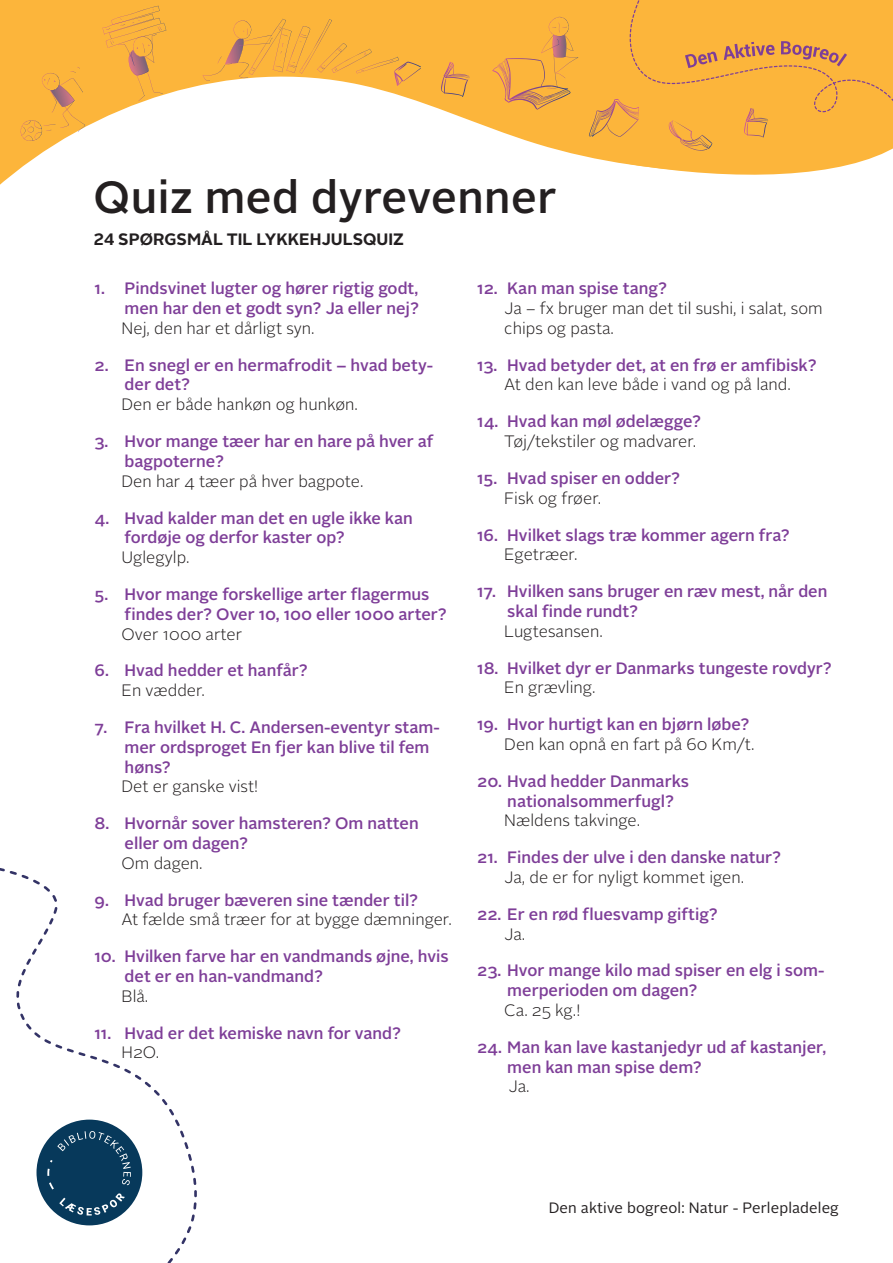
<style>
.page{position:relative;width:893px;height:1263px;background:#fff}
.page>*{position:absolute;margin:0;border:0;box-sizing:border-box;transform-origin:0 0}
.t1{font:500 45px "Alright Sans";letter-spacing:.01em;color:#231f20}
.Underoverskrift{font:500 16.5px/19.8px "Alright Sans";color:#7e3e98}
.Brødtekst{font:300 16.5px/19.8px "Alright Sans";color:#231f20}
.Brødtekst-2{font:700 16.5px "Alright Sans";color:#231f20}
.t2{font:15px "Alright Sans";letter-spacing:.01em;color:#231f20}
</style>
<div class="page">
<svg style="left:16px;top:918px;width:181px;height:345px"></svg>
<svg style="left:0;top:0;width:589px;height:185px"></svg>
<svg style="left:103px;top:6px;width:63px;height:95px;background:#f4ae43"></svg>
<svg style="left:441px;top:62px;width:28px;height:35px"></svg>
<svg style="left:492px;top:17px;width:86px;height:93px;background:#f1ab42"></svg>
<svg style="left:20px;top:67px;width:65px;height:74px;background:#f4b147"></svg>
<svg style="left:203px;top:19px;width:218px;height:67px;background:#f7b64c"></svg>
<svg style="left:641px;top:166px;width:202px;height:9px;fill:#fcb53b"></svg>
<svg style="left:589px;top:0;width:304px;height:166px;background:#f7b140"></svg>
<p class="t1" style="left:94px;top:166px;width:465px">Quiz med dyrevenner</p>
<p class="Brødtekst-2" style="left:94px;top:228px;width:312px">24 SPØRGSMÅL TIL LYKKEHJULSQUIZ</p>
<h2 class="Underoverskrift" style="left:95px;top:279px;width:326px;text-align:right">1. Pindsvinet lugter og hører rigtig godt, men har den et godt syn? Ja eller nej?</h2>
<p class="Brødtekst" style="left:122px;top:318px;width:195px">Nej, den har et dårligt syn.</p>
<h2 class="Underoverskrift" style="left:125px;top:355px;width:310px;text-indent:-30px">2. En snegl er en hermafrodit – hvad bety&shy;der det?</h2>
<p class="Brødtekst" style="left:122px;top:395px;width:238px">Den er både hankøn og hunkøn.</p>
<h2 class="Underoverskrift" style="left:125px;top:432px;width:310px;text-indent:-30px">3. Hvor mange tæer har en hare på hver af bagpoterne?</h2>
<p class="Brødtekst" style="left:122px;top:471px;width:244px">Den har 4 tæer på hver bagpote.</p>
<h2 class="Underoverskrift" style="left:125px;top:508px;width:290px;text-indent:-30px">4. Hvad kalder man det en ugle ikke kan fordøje og derfor kaster op?</h2>
<p class="Brødtekst" style="left:122px;top:548px;width:70px">Uglegylp.</p>
<h2 class="Underoverskrift" style="left:125px;top:584px;width:324px;text-indent:-30px">5. Hvor mange forskellige arter flagermus findes der? Over 10, 100 eller 1000 arter?</h2>
<p class="Brødtekst" style="left:122px;top:624px;width:122px">Over 1000 arter</p>
<h2 class="Underoverskrift" style="left:95px;top:661px;width:215px">6. Hvad hedder et hanfår?</h2>
<p class="Brødtekst" style="left:122px;top:681px;width:85px">En vædder.</p>
<h2 class="Underoverskrift" style="left:125px;top:717px;width:317px;text-indent:-30px">7. Fra hvilket H. C. Andersen-eventyr stam&shy;mer ordsproget En fjer kan blive til fem høns?</h2>
<p class="Brødtekst" style="left:122px;top:777px;width:138px">Det er ganske vist!</p>
<h2 class="Underoverskrift" style="left:125px;top:814px;width:296px;text-indent:-30px">8. Hvornår sover hamsteren? Om natten eller om dagen?</h2>
<p class="Brødtekst" style="left:122px;top:853px;width:83px">Om dagen.</p>
<h2 class="Underoverskrift" style="left:95px;top:890px;width:325px">9. Hvad bruger bæveren sine tænder til?</h2>
<p class="Brødtekst" style="left:122px;top:910px;width:332px">At fælde små træer for at bygge dæmninger.</p>
<h2 class="Underoverskrift" style="left:125px;top:947px;width:325px;text-indent:-30px">10. Hvilken farve har en vandmands øjne, hvis det er en han-vandmand?</h2>
<p class="Brødtekst" style="left:122px;top:986px;width:28px">Blå.</p>
<h2 class="Underoverskrift" style="left:95px;top:1023px;width:308px">11. Hvad er det kemiske navn for vand?</h2>
<p class="Brødtekst" style="left:122px;top:1043px;width:39px">H2O.</p>
<h2 class="Underoverskrift" style="left:477px;top:279px;width:191px">12. Kan man spise tang?</h2>
<p class="Brødtekst" style="left:504px;top:299px;width:320px">Ja – fx bruger man det til sushi, i salat, som chips og pasta.</p>
<h2 class="Underoverskrift" style="left:477px;top:355px;width:341px">13. Hvad betyder det, at en frø er amfibisk?</h2>
<p class="Brødtekst" style="left:504px;top:375px;width:288px">At den kan leve både i vand og på land.</p>
<h2 class="Underoverskrift" style="left:477px;top:412px;width:225px">14. Hvad kan møl ødelægge?</h2>
<p class="Brødtekst" style="left:504px;top:432px;width:193px">Tøj/tekstiler og madvarer.</p>
<h2 class="Underoverskrift" style="left:477px;top:468px;width:204px">15. Hvad spiser en odder?</h2>
<p class="Brødtekst" style="left:504px;top:488px;width:98px">Fisk og frøer.</p>
<h2 class="Underoverskrift" style="left:477px;top:525px;width:314px">16. Hvilket slags træ kommer agern fra?</h2>
<p class="Brødtekst" style="left:504px;top:545px;width:75px">Egetræer.</p>
<h2 class="Underoverskrift" style="left:507px;top:582px;width:322px;text-indent:-30px">17. Hvilken sans bruger en ræv mest, når den skal finde rundt?</h2>
<p class="Brødtekst" style="left:504px;top:621px;width:100px">Lugtesansen.</p>
<h2 class="Underoverskrift" style="left:477px;top:658px;width:356px">18. Hvilket dyr er Danmarks tungeste rovdyr?</h2>
<p class="Brødtekst" style="left:504px;top:678px;width:93px">En grævling.</p>
<h2 class="Underoverskrift" style="left:477px;top:715px;width:274px">19. Hvor hurtigt kan en bjørn løbe?</h2>
<p class="Brødtekst" style="left:504px;top:735px;width:252px">Den kan opnå en fart på 60 Km/t.</p>
<h2 class="Underoverskrift" style="left:507px;top:771px;width:183px;text-indent:-30px">20. Hvad hedder Danmarks nationalsommerfugl?</h2>
<p class="Brødtekst" style="left:504px;top:811px;width:137px">Nældens takvinge.</p>
<h2 class="Underoverskrift" style="left:477px;top:848px;width:305px">21. Findes der ulve i den danske natur?</h2>
<p class="Brødtekst" style="left:504px;top:868px;width:241px">Ja, de er for nyligt kommet igen.</p>
<h2 class="Underoverskrift" style="left:477px;top:904px;width:242px">22. Er en rød fluesvamp giftig?</h2>
<p class="Brødtekst" style="left:504px;top:924px;width:23px">Ja.</p>
<h2 class="Underoverskrift" style="left:507px;top:961px;width:319px;text-indent:-30px">23. Hvor mange kilo mad spiser en elg i som&shy;merperioden om dagen?</h2>
<p class="Brødtekst" style="left:504px;top:1001px;width:78px">Ca. 25 kg.!</p>
<h2 class="Underoverskrift" style="left:507px;top:1037px;width:320px;text-indent:-30px">24. Man kan lave kastanjedyr ud af kastanjer, men kan man spise dem?</h2>
<p class="Brødtekst" style="left:508px;top:1077px;width:23px">Ja.</p>
<p class="t2" style="left:549px;top:1197px;width:292px">Den aktive bogreol: Natur - Perlepladeleg</p>
</div>
